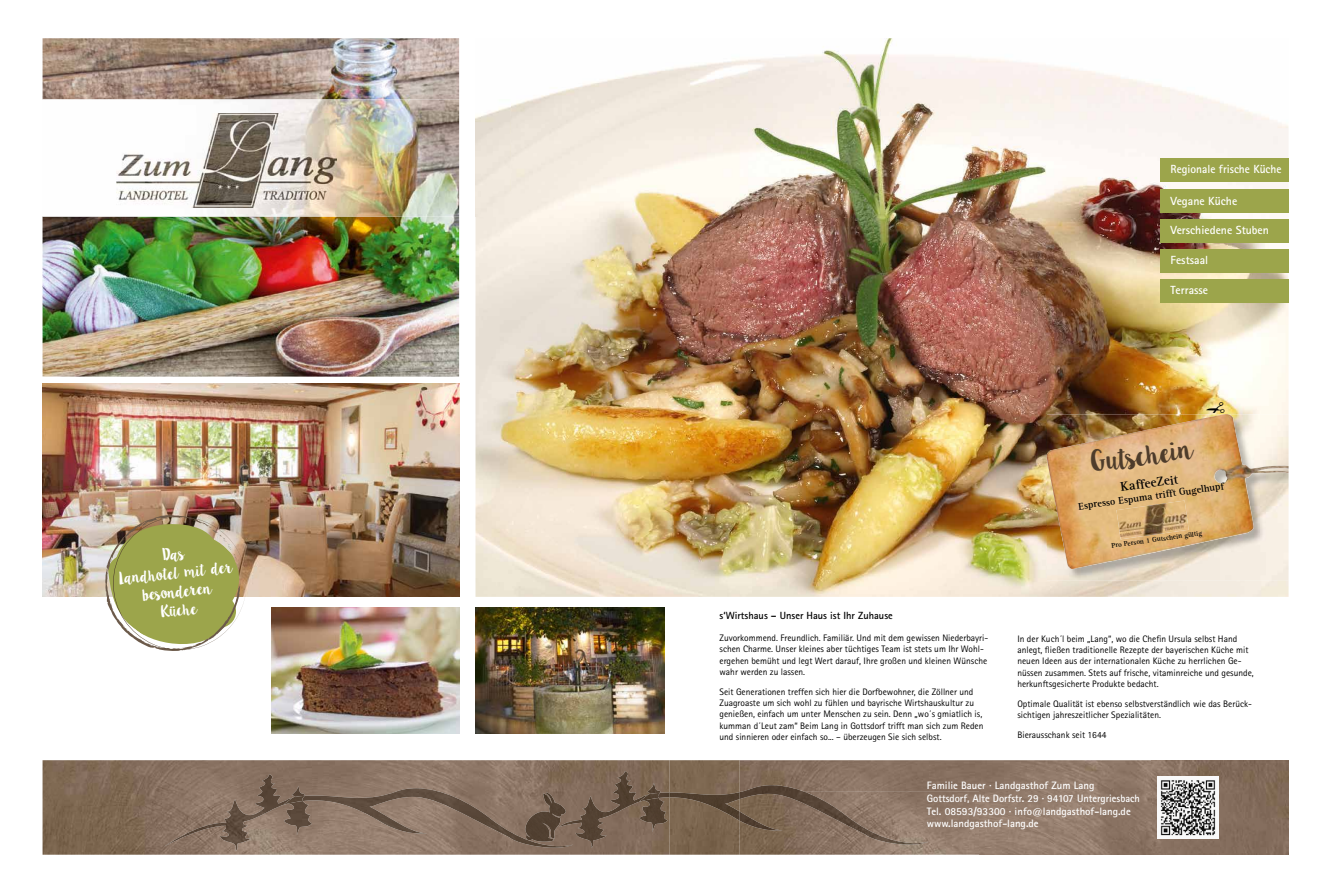
<style>
.page{position:relative;width:1333px;height:893px;background:#fff}
.page>*{position:absolute;margin:0;border:0;box-sizing:border-box;transform-origin:0 0}
.t1{font:24.2px "Lilly Belle";color:#4e3c2b}
.t2{font:13.8px/18.8px "Lilly Belle";color:#fff;text-align:center}
.t3{font:700 13.1px "Rotis Serif";color:#000}
.t4{font:700 11.8px "Rotis Sans Serif";color:#fff}
.t5{font:700 10.7px/12.9px "Rotis Sans Serif";color:#fff}
.t6{font:700 10.4px "Rotis Sans Serif";color:#000}
.t7{font:700 10.1px "Rotis Serif";color:#000}
.t8{font:9.4px/11.3px "Rotis Sans Serif";color:#000}
.t9{font:700 7.1px "Rotis Serif";color:#000}
</style>
<div class="page">
<img style="left:475px;top:38px;width:813px;height:559px">
<div style="left:1159px;top:158px;width:129px;height:23px;background:#9ca54b"></div>
<div style="left:1159px;top:189px;width:129px;height:24px;background:#9ca54b"></div>
<div style="left:1159px;top:219px;width:129px;height:24px;background:#9ca54b"></div>
<div style="left:1159px;top:249px;width:129px;height:23px;background:#9ca54b"></div>
<div style="left:1159px;top:279px;width:129px;height:23px;background:#9ca54b"></div>
<img style="left:43px;top:38px;width:416px;height:339px">
<img style="left:43px;top:384px;width:416px;height:213px">
<img style="left:475px;top:99px;width:35px;height:118px">
<img style="left:43px;top:99px;width:416px;height:118px">
<svg style="left:105px;top:515px;width:141px;height:136px;background:#acad70"></svg>
<img style="left:475px;top:607px;width:189px;height:126px">
<img style="left:272px;top:607px;width:187px;height:126px">
<img style="left:43px;top:760px;width:1245px;height:95px">
<img style="left:1157px;top:777px;width:61px;height:61px">
<img style="left:117px;top:113px;width:220px;height:94px">
<img style="left:1046px;top:414px;width:242px;height:166px">
<img style="left:1046px;top:414px;width:179px;height:150px">
<img style="left:1116px;top:501px;width:72px;height:38px">
<img style="left:524px;top:792px;width:35px;height:26px">
<img style="left:164px;top:774px;width:148px;height:77px">
<img style="left:292px;top:788px;width:198px;height:30px">
<img style="left:374px;top:818px;width:53px;height:16px">
<img style="left:471px;top:818px;width:88px;height:30px">
<img style="left:283px;top:796px;width:21px;height:9px">
<img style="left:559px;top:771px;width:108px;height:77px">
<svg style="left:657px;top:792px;width:12px;height:6px"></svg>
<img style="left:739px;top:785px;width:190px;height:60px">
<img style="left:669px;top:792px;width:70px;height:29px">
<img style="left:639px;top:793px;width:21px;height:9px">
<svg style="left:1205px;top:402px;width:19px;height:13px"></svg>
<h2 class="t2" style="left:116px;top:551px;width:116px;rotate:-6deg">Das<br>Landhotel mit der besonderen<br>Küche</h2>
<p class="t4" style="left:1170px;top:162px;width:112px">Regionale frische Küche</p>
<p class="t4" style="left:1170px;top:193px;width:68px">Vegane Küche</p>
<p class="t4" style="left:1170px;top:223px;width:100px">Verschiedene Stuben</p>
<p class="t4" style="left:1170px;top:253px;width:39px">Festsaal</p>
<p class="t4" style="left:1170px;top:283px;width:39px">Terrasse</p>
<h1 class="t1" style="left:1088px;top:445px;width:106px;rotate:-8deg">Gutschein</h1>
<h3 class="t3" style="left:1119px;top:479px;width:59px;rotate:-8deg">KaffeeZeit</h3>
<p class="t7" style="left:1077px;top:500px;width:148px;rotate:-8deg">Espresso Espuma trifft Gugelhupf</p>
<p class="t6" style="left:719px;top:608px;width:175px">s‘Wirtshaus – Unser Haus ist Ihr Zuhause</p>
<p class="t8" style="left:719px;top:632px;width:270px">Zuvorkommend. Freundlich. Familiär. Und mit dem gewissen Niederbayri&shy;schen Charme. Unser kleines aber tüchtiges Team ist stets um Ihr Wohl&shy;ergehen bemüht und legt Wert darauf, Ihre großen und kleinen Wünsche wahr werden zu lassen.</p>
<p class="t8" style="left:719px;top:686px;width:265px">Seit Generationen treffen sich hier die Dorfbewohner, die Zöllner und Zuagroaste um sich wohl zu fühlen und bayrische Wirtshauskultur zu genießen, einfach um unter Menschen zu sein. Denn „wo´s gmiatlich is, kumman d´Leut zam“ Beim Lang in Gottsdorf trifft man sich zum Reden und sinnieren oder einfach so... – überzeugen Sie sich selbst.</p>
<p class="t9" style="left:1110px;top:541px;width:93px;rotate:-8deg">Pro Person 1 Gutschein gültig</p>
<p class="t8" style="left:1017px;top:633px;width:238px">In der Kuch´l beim „Lang“, wo die Chefin Ursula selbst Hand anlegt, fließen traditionelle Rezepte der bayerischen Küche mit neuen Ideen aus der internationalen Küche zu herrlichen Ge&shy;nüssen zusammen. Stets auf frische, vitaminreiche und gesunde, herkunftsgesicherte Produkte bedacht.</p>
<p class="t8" style="left:1017px;top:698px;width:236px">Optimale Qualität ist ebenso selbstverständlich wie das Berück&shy;sichtigen jahreszeitlicher Spezialitäten.</p>
<p class="t8" style="left:1017px;top:729px;width:90px">Bierausschank seit 1644</p>
<p class="t5" style="left:926px;top:778px;width:215px">Familie Bauer · Landgasthof Zum Lang<br>Gottsdorf, Alte Dorfstr. 29 · 94107 Untergriesbach Tel. 08593/93300 · info@landgasthof-lang.de www.landgasthof-lang.de</p>
</div>
